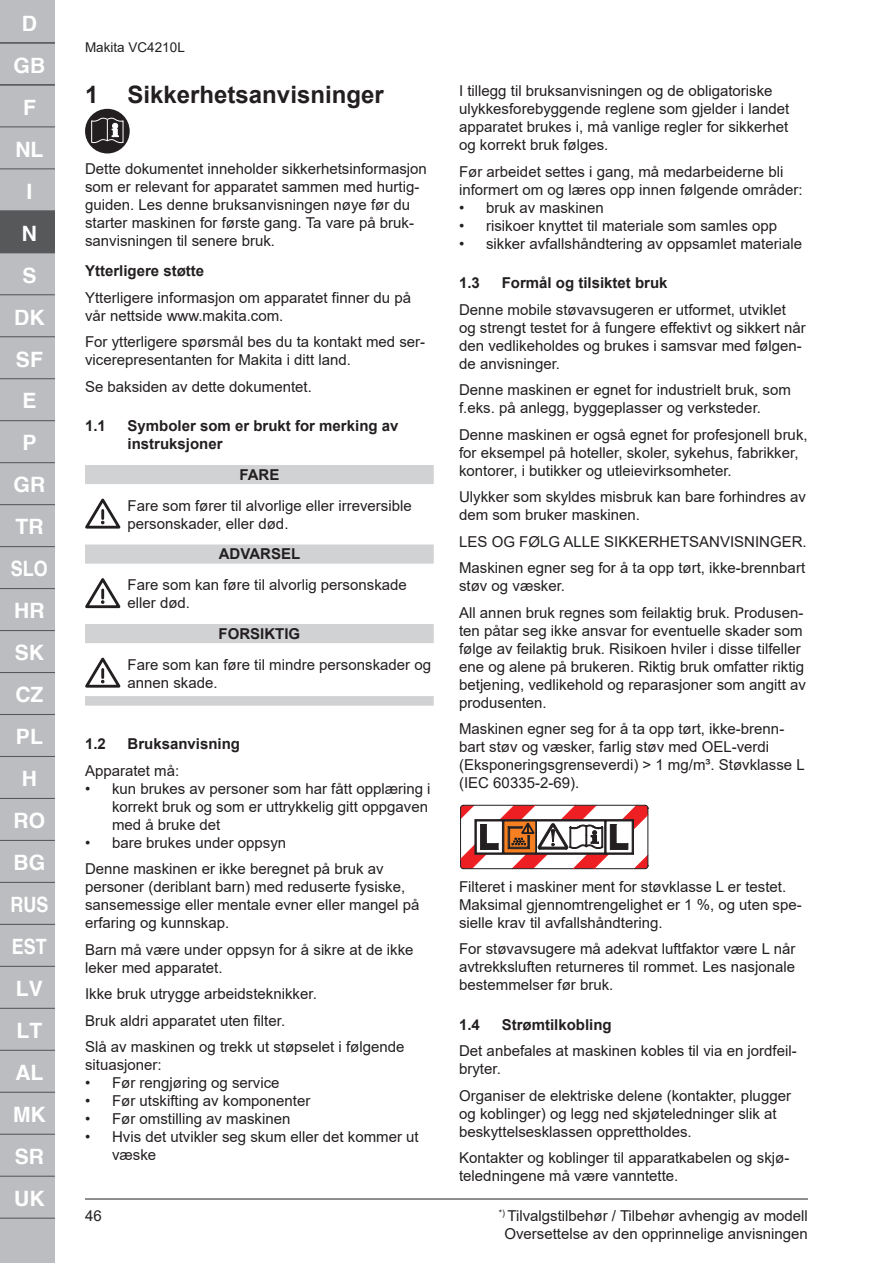
<style>
.page{position:relative;width:893px;height:1263px;background:#fff}
.page>*{position:absolute;margin:0;border:0;box-sizing:border-box;transform-origin:0 0}
.t1{font:700 24px "Arial";color:#231f20}
.t2{font:700 21.15px/42px "Helvetica";color:#fff;text-align:center}
.t3{font:15px/18px "Arial";color:#231f20}
.t4{font:700 15px/18px "Arial";color:#231f20}
.t5{font:13.5px "Arial";color:#231f20}
</style>
<div class="page">
<hr style="left:85px;top:1199px;width:723px;height:1px;background:#231f20">
<div style="left:0;top:1198px;width:55px;height:65px;background:#bcbdc0"></div>
<div style="left:0;top:1px;width:55px;height:1197px;background:#bcbdc0"></div>
<div style="left:0;top:211px;width:55px;height:42px;background:#57585a"></div>
<hr style="left:0;top:126px;width:55px;height:1px;background:#57585a">
<hr style="left:0;top:168px;width:55px;height:1px;background:#57585a">
<hr style="left:0;top:294px;width:55px;height:1px;background:#57585a">
<hr style="left:0;top:336px;width:55px;height:1px;background:#57585a">
<hr style="left:0;top:378px;width:55px;height:1px;background:#57585a">
<hr style="left:0;top:420px;width:55px;height:1px;background:#57585a">
<hr style="left:0;top:462px;width:55px;height:1px;background:#57585a">
<hr style="left:0;top:504px;width:55px;height:1px;background:#57585a">
<hr style="left:0;top:546px;width:55px;height:1px;background:#57585a">
<hr style="left:0;top:588px;width:55px;height:1px;background:#57585a">
<hr style="left:0;top:630px;width:55px;height:1px;background:#57585a">
<hr style="left:0;top:672px;width:55px;height:1px;background:#57585a">
<hr style="left:0;top:714px;width:55px;height:1px;background:#57585a">
<hr style="left:0;top:756px;width:55px;height:1px;background:#57585a">
<hr style="left:0;top:798px;width:55px;height:1px;background:#57585a">
<hr style="left:0;top:840px;width:55px;height:1px;background:#57585a">
<hr style="left:0;top:882px;width:55px;height:1px;background:#57585a">
<hr style="left:0;top:924px;width:55px;height:1px;background:#57585a">
<hr style="left:0;top:966px;width:55px;height:1px;background:#57585a">
<hr style="left:0;top:1008px;width:55px;height:1px;background:#57585a">
<hr style="left:0;top:1050px;width:55px;height:1px;background:#57585a">
<hr style="left:0;top:1092px;width:55px;height:1px;background:#57585a">
<hr style="left:0;top:1134px;width:55px;height:1px;background:#57585a">
<hr style="left:0;top:1176px;width:55px;height:1px;background:#57585a">
<hr style="left:0;top:1217px;width:55px;height:2px;background:#57585a">
<hr style="left:0;top:210px;width:55px;height:1px;background:#57585a">
<hr style="left:0;top:42px;width:55px;height:1px;background:#231f20">
<hr style="left:0;top:84px;width:55px;height:1px;background:#231f20">
<div style="left:85px;top:465px;width:349px;height:19px;background:#d1d2d4"></div>
<div style="left:85px;top:544px;width:349px;height:20px;background:#d1d2d4"></div>
<div style="left:85px;top:624px;width:349px;height:19px;background:#d1d2d4"></div>
<div style="left:85px;top:696px;width:349px;height:10px;background:#d1d2d4"></div>
<div style="left:85px;top:109px;width:45px;height:44px;background:#231f20;border-radius:50%"></div>
<svg style="left:91px;top:115px;width:33px;height:29px"></svg>
<svg style="left:85px;top:498px;width:36px;height:30px"></svg>
<svg style="left:85px;top:578px;width:36px;height:30px"></svg>
<svg style="left:85px;top:657px;width:36px;height:30px"></svg>
<svg style="left:460px;top:804px;width:189px;height:65px"></svg>
<h2 class="t2" style="left:10px;top:2px;width:39px">D<br>GB<br>F<br>NL<br>I<br>N<br>S<br>DK<br>SF<br>E<br>P<br>GR<br>TR<br>SLO<br>HR<br>SK<br>CZ<br>PL<br>H<br>RO<br>BG<br>RUS<br>EST<br>LV<br>LT<br>AL<br>MK<br>SR<br>UK</h2>
<p class="t5" style="left:85px;top:42px;width:101px">Makita VC4210L</p>
<h1 class="t1" style="left:85px;top:85px;width:300px">1 Sikkerhetsanvisninger</h1>
<p class="t3" style="left:85px;top:161px;width:343px">Dette dokumentet inneholder sikkerhetsinformasjon som er relevant for apparatet sammen med hurtig&shy;guiden. Les denne bruksanvisningen nøye før du starter maskinen for første gang. Ta vare på bruk&shy;sanvisningen til senere bruk.</p>
<p class="t4" style="left:85px;top:263px;width:121px">Ytterligere støtte</p>
<p class="t3" style="left:85px;top:290px;width:327px">Ytterligere informasjon om apparatet finner du på vår nettside www.makita.com.</p>
<p class="t3" style="left:85px;top:334px;width:342px">For ytterligere spørsmål bes du ta kontakt med ser&shy;vicerepresentanten for Makita i ditt land.</p>
<p class="t3" style="left:85px;top:379px;width:228px">Se baksiden av dette dokumentet.</p>
<p class="t4" style="left:85px;top:418px;width:22px">1.1</p>
<p class="t4" style="left:128px;top:418px;width:272px">Symboler som er brukt for merking av instruksjoner</p>
<p class="t4" style="left:239px;top:467px;width:41px">FARE</p>
<p class="t3" style="left:128px;top:498px;width:286px">Fare som fører til alvorlige eller irreversible personskader, eller død.</p>
<p class="t4" style="left:219px;top:546px;width:83px">ADVARSEL</p>
<p class="t3" style="left:128px;top:577px;width:281px">Fare som kan føre til alvorlig personskade eller død.</p>
<p class="t4" style="left:219px;top:626px;width:83px">FORSIKTIG</p>
<p class="t3" style="left:128px;top:657px;width:305px">Fare som kan føre til mindre personskader og annen skade.</p>
<p class="t4" style="left:85px;top:736px;width:22px">1.2</p>
<p class="t4" style="left:128px;top:736px;width:114px">Bruksanvisning</p>
<p class="t3" style="left:85px;top:763px;width:96px">Apparatet må:</p>
<p class="t3" style="left:112px;top:781px;width:320px;text-indent:-27px">• kun brukes av personer som har fått opplæring i korrekt bruk og som er uttrykkelig gitt oppgaven med å bruke det</p>
<p class="t3" style="left:85px;top:830px;width:300px;line-height:26.5px">• bare brukes under oppsyn<br>Denne maskinen er ikke beregnet på bruk av</p>
<p class="t3" style="left:85px;top:879px;width:336px">personer (deriblant barn) med reduserte fysiske, sansemessige eller mentale evner eller mangel på erfaring og kunnskap.</p>
<p class="t3" style="left:85px;top:942px;width:330px">Barn må være under oppsyn for å sikre at de ikke leker med apparatet.</p>
<p class="t3" style="left:85px;top:982px;width:321px;line-height:26.5px">Ikke bruk utrygge arbeidsteknikker.<br>Bruk aldri apparatet uten filter.<br>Slå av maskinen og trekk ut støpselet i følgende</p>
<p class="t3" style="left:85px;top:1057px;width:78px">situasjoner:</p>
<p class="t3" style="left:85px;top:1075px;width:196px">• Før rengjøring og service</p>
<p class="t3" style="left:85px;top:1093px;width:227px">• Før utskifting av komponenter</p>
<p class="t3" style="left:85px;top:1111px;width:207px">• Før omstilling av maskinen</p>
<p class="t3" style="left:112px;top:1129px;width:308px;text-indent:-27px">• Hvis det utvikler seg skum eller det kommer ut væske</p>
<p class="t3" style="left:85px;top:1208px;width:18px">46</p>
<p class="t3" style="left:459px;top:83px;width:332px">I tillegg til bruksanvisningen og de obligatoriske ulykkesforebyggende reglene som gjelder i landet apparatet brukes i, må vanlige regler for sikkerhet og korrekt bruk følges.</p>
<p class="t3" style="left:459px;top:164px;width:345px">Før arbeidet settes i gang, må medarbeiderne bli informert om og læres opp innen følgende områder:</p>
<p class="t3" style="left:459px;top:200px;width:146px">• bruk av maskinen</p>
<p class="t3" style="left:459px;top:218px;width:319px">• risikoer knyttet til materiale som samles opp</p>
<p class="t3" style="left:459px;top:236px;width:344px">• sikker avfallshåndtering av oppsamlet materiale</p>
<p class="t4" style="left:459px;top:275px;width:22px">1.3</p>
<p class="t4" style="left:502px;top:275px;width:167px">Formål og tilsiktet bruk</p>
<p class="t3" style="left:459px;top:302px;width:348px">Denne mobile støvavsugeren er utformet, utviklet og strengt testet for å fungere effektivt og sikkert når den vedlikeholdes og brukes i samsvar med følgen&shy;de anvisninger.</p>
<p class="t3" style="left:459px;top:382px;width:333px">Denne maskinen er egnet for industrielt bruk, som f.eks. på anlegg, byggeplasser og verksteder.</p>
<p class="t3" style="left:459px;top:427px;width:350px">Denne maskinen er også egnet for profesjonell bruk, for eksempel på hoteller, skoler, sykehus, fabrikker, kontorer, i butikker og utleievirksomheter.</p>
<p class="t3" style="left:459px;top:489px;width:348px">Ulykker som skyldes misbruk kan bare forhindres av dem som bruker maskinen.</p>
<p class="t3" style="left:459px;top:529px;width:349px;line-height:26.5px">LES OG FØLG ALLE SIKKERHETSANVISNINGER.<br>Maskinen egner seg for å ta opp tørt, ikke-brennbart</p>
<p class="t3" style="left:459px;top:574px;width:346px;line-height:26.5px">støv og væsker.<br>All annen bruk regnes som feilaktig bruk. Produsen-</p>
<p class="t3" style="left:459px;top:623px;width:348px">ten påtar seg ikke ansvar for eventuelle skader som følge av feilaktig bruk. Risikoen hviler i disse tilfeller ene og alene på brukeren. Riktig bruk omfatter riktig betjening, vedlikehold og reparasjoner som angitt av produsenten.</p>
<p class="t3" style="left:459px;top:721px;width:347px">Maskinen egner seg for å ta opp tørt, ikke-brenn&shy;bart støv og væsker, farlig støv med OEL-verdi (Eksponeringsgrenseverdi) &gt; 1 mg/m³. Støvklasse L (IEC 60335-2-69).</p>
<p class="t3" style="left:459px;top:879px;width:344px">Filteret i maskiner ment for støvklasse L er testet.<br>Maksimal gjennomtrengelighet er 1 %, og uten spe&shy;sielle krav til avfallshåndtering.</p>
<p class="t3" style="left:459px;top:941px;width:338px;text-align:justify">For støvavsugere må adekvat luftfaktor være L når avtrekksluften returneres til rommet. Les nasjonale bestemmelser før bruk.</p>
<p class="t4" style="left:459px;top:1017px;width:22px">1.4</p>
<p class="t4" style="left:502px;top:1017px;width:112px">Strømtilkobling</p>
<p class="t3" style="left:459px;top:1043px;width:339px">Det anbefales at maskinen kobles til via en jordfeil&shy;bryter.</p>
<p class="t3" style="left:459px;top:1088px;width:333px">Organiser de elektriske delene (kontakter, plugger og koblinger) og legg ned skjøteledninger slik at beskyttelsesklassen opprettholdes.</p>
<p class="t3" style="left:459px;top:1150px;width:332px">Kontakter og koblinger til apparatkabelen og skjø&shy;teledningene må være vanntette.</p>
<p class="t3" style="left:499px;top:1208px;width:310px;text-align:center"><sup>*)</sup> Tilvalgstilbehør / Tilbehør avhengig av modell<br>Oversettelse av den opprinnelige anvisningen</p>
</div>
